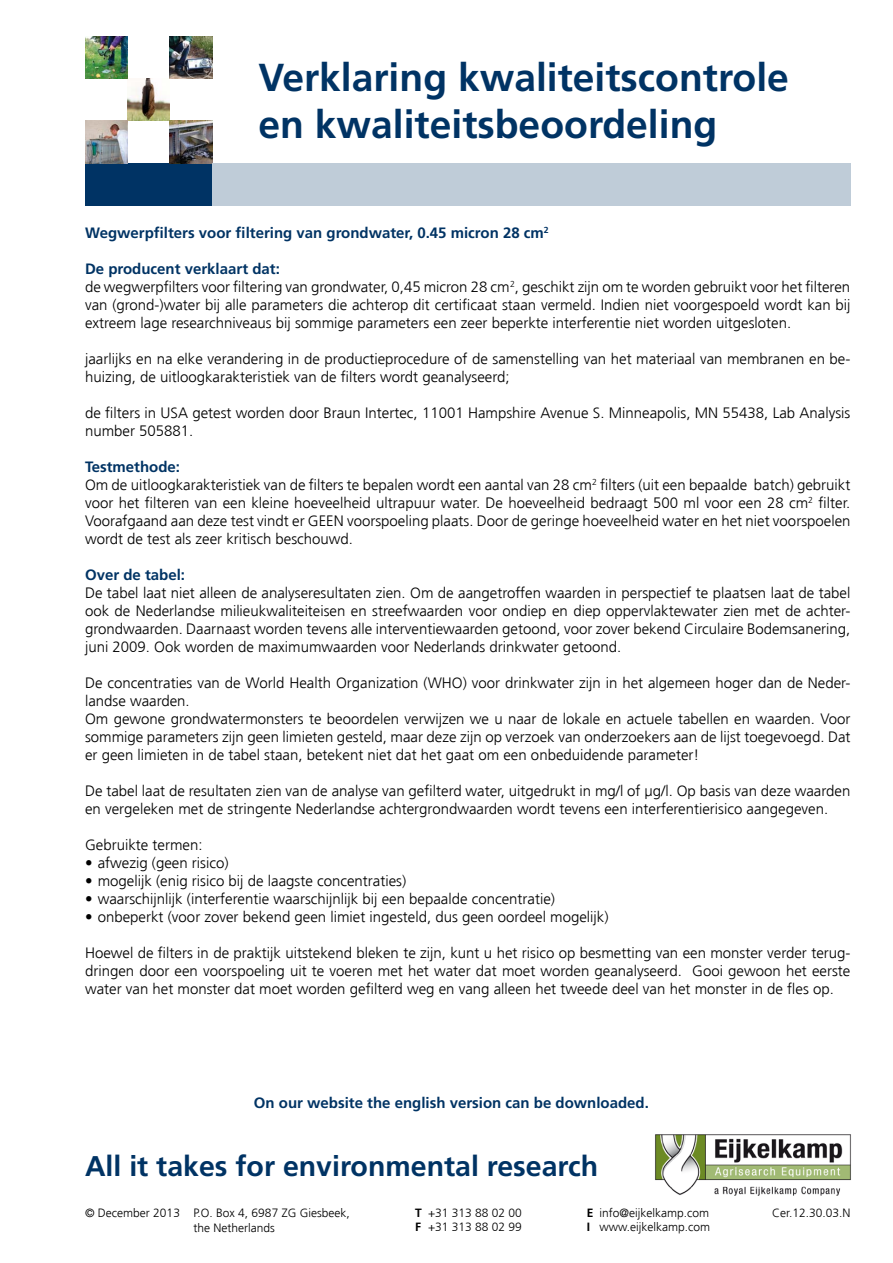
<style>
.page{position:relative;width:893px;height:1263px;background:#fff}
.page>*{position:absolute;margin:0;border:0;box-sizing:border-box;transform-origin:0 0}
.t1{font:700 39px/46.8px "Frutiger";color:#003364}
.t2{font:700 28.5px "Frutiger";color:#003364}
.t3{font:300 15px/18px "Frutiger";color:#000}
.t4{font:700 15px "Frutiger";color:#003364}
.t5{font:300 12px/14.4px "Frutiger";color:#000}
.s1{font-weight:700;color:#003364}
.s2{font-weight:700}
</style>
<div class="page">
<div style="left:85px;top:163px;width:127px;height:42px;background:#003364"></div>
<img style="left:128px;top:78px;width:42px;height:43px">
<img style="left:85px;top:36px;width:42px;height:43px">
<img style="left:85px;top:121px;width:43px;height:42px">
<img style="left:170px;top:121px;width:42px;height:42px">
<img style="left:170px;top:36px;width:42px;height:43px">
<div style="left:212px;top:163px;width:638px;height:42px;background:#bfccd8"></div>
<img style="left:655px;top:1134px;width:196px;height:62px">
<h1 class="t1" style="left:259px;top:54px;width:532px">Verklaring kwaliteitscontrole en kwaliteitsbeoordeling</h1>
<p class="t4" style="left:85px;top:224px;width:465px">Wegwerpfilters voor filtering van grondwater, 0.45 micron 28 cm<sup>2</sup></p>
<p class="t3" style="left:85px;top:260px;width:767px"><span class="s1">De producent verklaart dat:<br></span>de wegwerpfilters voor filtering van grondwater, 0,45 micron 28 cm<sup>2</sup>, geschikt zijn om te worden gebruikt voor het filteren van (grond-)water bij alle parameters die achterop dit certificaat staan vermeld. Indien niet voorgespoeld wordt kan bij extreem lage researchniveaus bij sommige parameters een zeer beperkte interferentie niet worden uitgesloten.</p>
<p class="t3" style="left:85px;top:350px;width:767px">jaarlijks en na elke verandering in de productieprocedure of de samenstelling van het materiaal van membranen en be&shy;huizing, de uitloogkarakteristiek van de filters wordt geanalyseerd;</p>
<p class="t3" style="left:85px;top:404px;width:767px">de filters in USA getest worden door Braun Intertec, 11001 Hampshire Avenue S. Minneapolis, MN 55438, Lab Analysis number 505881.</p>
<p class="t3" style="left:85px;top:458px;width:767px"><span class="s1">Testmethode:<br></span>Om de uitloogkarakteristiek van de filters te bepalen wordt een aantal van 28 cm<sup>2</sup> filters (uit een bepaalde batch) gebruikt voor het filteren van een kleine hoeveelheid ultrapuur water. De hoeveelheid bedraagt 500 ml voor een 28 cm<sup>2</sup> filter.<br>Voorafgaand aan deze test vindt er GEEN voorspoeling plaats. Door de geringe hoeveelheid water en het niet voorspoelen wordt de test als zeer kritisch beschouwd.</p>
<p class="t4" style="left:85px;top:566px;width:102px">Over de tabel:</p>
<p class="t3" style="left:85px;top:584px;width:767px;text-align:justify">De tabel laat niet alleen de analyseresultaten zien. Om de aangetroffen waarden in perspectief te plaatsen laat de tabel ook de Nederlandse milieukwaliteiteisen en streefwaarden voor ondiep en diep oppervlaktewater zien met de achter&shy;grondwaarden. Daarnaast worden tevens alle interventiewaarden getoond, voor zover bekend Circulaire Bodemsanering, juni 2009. Ook worden de maximumwaarden voor Nederlands drinkwater getoond.</p>
<p class="t3" style="left:85px;top:674px;width:767px">De concentraties van de World Health Organization (WHO) voor drinkwater zijn in het algemeen hoger dan de Neder&shy;landse waarden.<br>Om gewone grondwatermonsters te beoordelen verwijzen we u naar de lokale en actuele tabellen en waarden. Voor sommige parameters zijn geen limieten gesteld, maar deze zijn op verzoek van onderzoekers aan de lijst toegevoegd. Dat er geen limieten in de tabel staan, betekent niet dat het gaat om een onbeduidende parameter!</p>
<p class="t3" style="left:85px;top:782px;width:767px">De tabel laat de resultaten zien van de analyse van gefilterd water, uitgedrukt in mg/l of µg/l. Op basis van deze waarden en vergeleken met de stringente Nederlandse achtergrondwaarden wordt tevens een interferentierisico aangegeven.</p>
<p class="t3" style="left:85px;top:836px;width:119px">Gebruikte termen:</p>
<p class="t3" style="left:85px;top:854px;width:145px">• afwezig (geen risico)</p>
<p class="t3" style="left:85px;top:872px;width:323px">• mogelijk (enig risico bij de laagste concentraties)</p>
<p class="t3" style="left:85px;top:890px;width:471px">• waarschijnlijk (interferentie waarschijnlijk bij een bepaalde concentratie)</p>
<p class="t3" style="left:85px;top:908px;width:525px">• onbeperkt (voor zover bekend geen limiet ingesteld, dus geen oordeel mogelijk)</p>
<p class="t3" style="left:85px;top:944px;width:767px;text-align:justify">Hoewel de filters in de praktijk uitstekend bleken te zijn, kunt u het risico op besmetting van een monster verder terug&shy;dringen door een voorspoeling uit te voeren met het water dat moet worden geanalyseerd. Gooi gewoon het eerste water van het monster dat moet worden gefilterd weg en vang alleen het tweede deel van het monster in de fles op.</p>
<p class="t4" style="left:254px;top:1094px;width:397px">On our website the english version can be downloaded.</p>
<h2 class="t2" style="left:85px;top:1149px;width:515px">All it takes for environmental research</h2>
<p class="t5" style="left:193px;top:1206px;width:158px">P.O. Box 4, 6987 ZG Giesbeek, the Netherlands</p>
<p class="t5" style="left:415px;top:1205px;width:108px"><span class="s2">T</span> +31 313 88 02 00<br><span class="s2">F</span> +31 313 88 02 99</p>
<p class="t5" style="left:587px;top:1205px;width:125px"><span class="s2">E</span> info@eijkelkamp.com<br><span class="s2">I</span> www.eijkelkamp.com</p>
<p class="t5" style="left:85px;top:1205px;width:96px">© December 2013</p>
<p class="t5" style="left:772px;top:1205px;width:80px">Cer.12.30.03.N</p>
</div>
